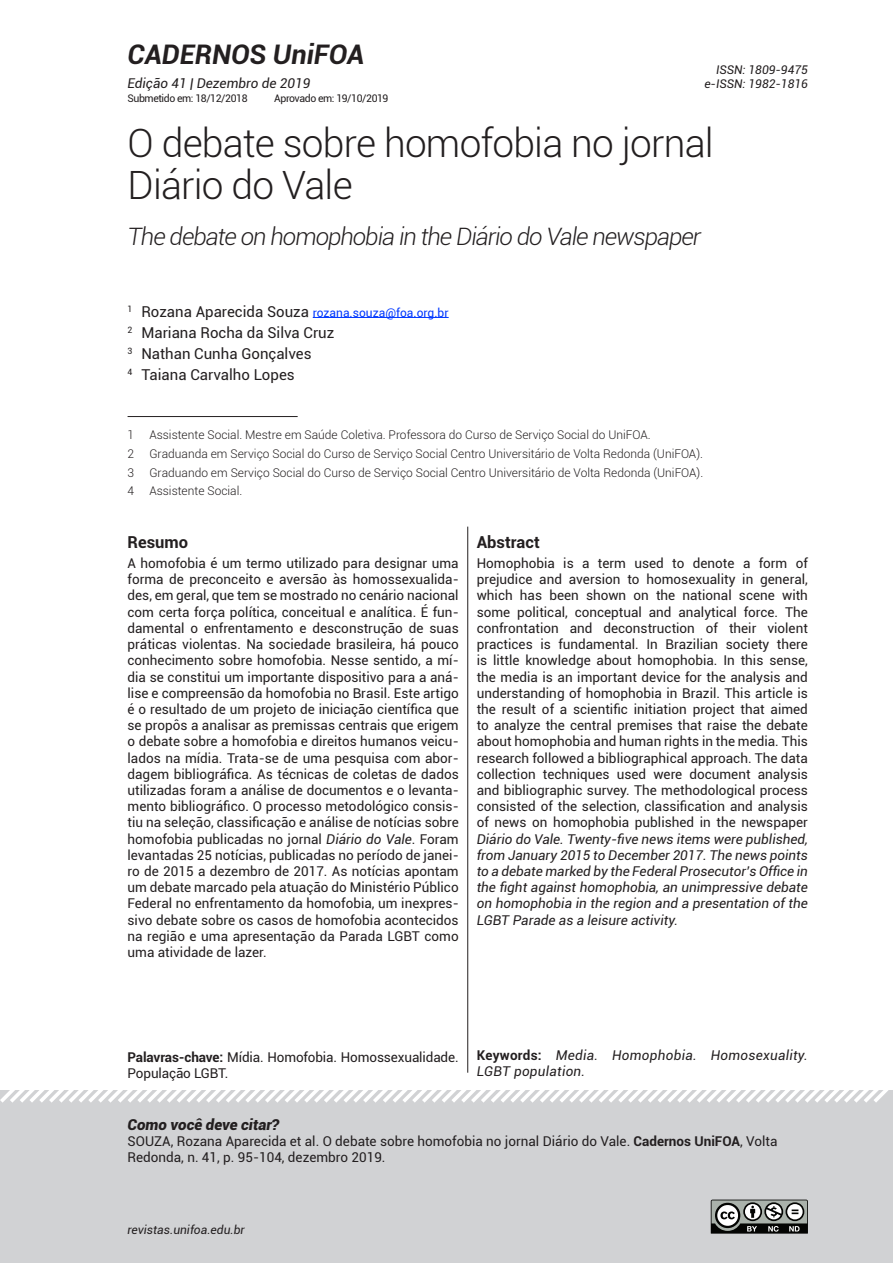
<style>
.page{position:relative;width:893px;height:1263px;background:#fff}
.page>*{position:absolute;margin:0;border:0;box-sizing:border-box;transform-origin:0 0}
.Título_do_Trabalho{font:300 39px/42px "Roboto";letter-spacing:-.02em;color:#231f20}
.t1{font:italic 700 27px "Roboto";color:#231f20}
.Título_Inglês{font:italic 300 24px "Roboto";letter-spacing:-.04em;color:#231f20}
.t2{font:700 16.5px "Roboto";color:#231f20}
.Autores{font:15px "Roboto";color:#231f20}
.t3{font:italic 900 15px "Roboto";color:#231f20}
.Resumo{font:13.5px/16.2px "Roboto";letter-spacing:-.01em;color:#231f20;text-align:justify}
.Abstract{font:13.5px/16.2px "Roboto";color:#231f20;text-align:justify}
.como_citar{font:13.5px/16.2px "Roboto";color:#231f20}
.Abstract-2{font:italic 13.5px/16.2px "Roboto";letter-spacing:.02em;color:#231f20}
.Abstract-3{font:italic 13.5px "Roboto";color:#231f20}
.Nota_de_rodapé{font:300 12px "Roboto";color:#231f20}
.t4{font:italic 12px "Roboto";color:#231f20}
.Autores-2{font:12px "Roboto";color:#0038ff}
.data_trabalho{font:10.5px "Roboto";letter-spacing:-.04em;color:#231f20}
.s1{font-size:15px;color:#231f20}
.s2{font-style:italic}
.s3{font-weight:700}
.s4{font-weight:700;font-style:normal}
</style>
<div class="page">
<div style="left:0;top:1091px;width:893px;height:172px;background:#d1d2d4"></div>
<svg style="left:0;top:1090px;width:893px;height:13px"></svg>
<svg style="left:711px;top:1199px;width:97px;height:35px;background:#767976"></svg>
<hr style="left:313px;top:317px;width:136px;height:1px;background:#0038ff">
<hr style="left:128px;top:416px;width:170px;height:1px;background:#231f20">
<hr style="left:467px;top:527px;width:1px;height:546px;background:#231f20">
<h2 class="t1" style="left:128px;top:36px;width:238px">CADERNOS UniFOA</h2>
<p class="t4" style="left:716px;top:61px;width:93px">ISSN: 1809-9475</p>
<p class="Abstract-3" style="left:128px;top:74px;width:184px">Edição 41 | Dezembro de 2019</p>
<p class="t4" style="left:704px;top:75px;width:105px">e-ISSN: 1982-1816</p>
<p class="data_trabalho" style="left:128px;top:91px;width:122px">Submetido em: 18/12/2018</p>
<p class="data_trabalho" style="left:274px;top:91px;width:116px">Aprovado em: 19/10/2019</p>
<p class="Título_do_Trabalho" style="left:128px;top:121px;width:588px">O debate sobre homofobia no jornal<br>Diário do Vale</p>
<p class="Título_Inglês" style="left:128px;top:219px;width:575px">The debate on homophobia in the Diário do Vale newspaper</p>
<p class="Autores-2" style="left:128px;top:304px;width:323px"><sup>1</sup> <span class="s1">Rozana Aparecida Souza</span> rozana.souza@foa.org.br</p>
<p class="Autores" style="left:128px;top:322px;width:208px"><sup>2</sup> Mariana Rocha da Silva Cruz</p>
<p class="Autores" style="left:128px;top:343px;width:186px"><sup>3</sup> Nathan Cunha Gonçalves</p>
<p class="Autores" style="left:128px;top:364px;width:169px"><sup>4</sup> Taiana Carvalho Lopes</p>
<p class="Nota_de_rodapé" style="left:128px;top:427px;width:8px">1</p>
<p class="Nota_de_rodapé" style="left:149px;top:427px;width:503px">Assistente Social. Mestre em Saúde Coletiva. Professora do Curso de Serviço Social do UniFOA.</p>
<p class="Nota_de_rodapé" style="left:128px;top:445px;width:8px">2</p>
<p class="Nota_de_rodapé" style="left:149px;top:445px;width:555px">Graduanda em Serviço Social do Curso de Serviço Social Centro Universitário de Volta Redonda (UniFOA).</p>
<p class="Nota_de_rodapé" style="left:128px;top:464px;width:8px">3</p>
<p class="Nota_de_rodapé" style="left:149px;top:464px;width:555px">Graduando em Serviço Social do Curso de Serviço Social Centro Universitário de Volta Redonda (UniFOA).</p>
<p class="Nota_de_rodapé" style="left:128px;top:483px;width:8px">4</p>
<p class="Nota_de_rodapé" style="left:149px;top:483px;width:94px">Assistente Social.</p>
<p class="t2" style="left:128px;top:530px;width:62px">Resumo</p>
<p class="Resumo" style="left:128px;top:555px;width:333px">A homofobia é um termo utilizado para designar uma forma de preconceito e aversão às homossexualida&shy;des, em geral, que tem se mostrado no cenário nacional com certa força política, conceitual e analítica. É fun&shy;damental o enfrentamento e desconstrução de suas práticas violentas. Na sociedade brasileira, há pouco conhecimento sobre homofobia. Nesse sentido, a mí&shy;dia se constitui um importante dispositivo para a aná&shy;lise e compreensão da homofobia no Brasil. Este artigo é o resultado de um projeto de iniciação científica que se propôs a analisar as premissas centrais que erigem o debate sobre a homofobia e direitos humanos veicu&shy;lados na mídia. Trata-se de uma pesquisa com abor&shy;dagem bibliográfica. As técnicas de coletas de dados utilizadas foram a análise de documentos e o levanta&shy;mento bibliográfico. O processo metodológico consis&shy;tiu na seleção, classificação e análise de notícias sobre homofobia publicadas no jornal <span class="s2">Diário do Vale</span>. Foram levantadas 25 notícias, publicadas no período de janei&shy;ro de 2015 a dezembro de 2017. As notícias apontam um debate marcado pela atuação do Ministério Público Federal no enfrentamento da homofobia, um inexpres&shy;sivo debate sobre os casos de homofobia acontecidos na região e uma apresentação da Parada LGBT como uma atividade de lazer.</p>
<p class="t2" style="left:477px;top:530px;width:64px">Abstract</p>
<p class="Abstract" style="left:477px;top:555px;width:333px">Homophobia is a term used to denote a form of prejudice and aversion to homosexuality in general, which has been shown on the national scene with some political, conceptual and analytical force. The confrontation and deconstruction of their violent practices is fundamental. In Brazilian society there is little knowledge about homophobia. In this sense, the media is an important device for the analysis and understanding of homophobia in Brazil. This article is the result of a scientific initiation project that aimed to analyze the central premises that raise the debate about homophobia and human rights in the media. This research followed a bibliographical approach. The data collection techniques used were document analysis and bibliographic survey. The methodological process consisted of the selection, classification and analysis of news on homophobia published in the newspaper <span class="s2">Diário do Vale. Twenty-five news items were published, from January 2015 to December 2017. The news points to a debate marked by the Federal Prosecutor’s Office in the fight against homophobia, an unimpressive debate on homophobia in the region and a presentation of the LGBT Parade as a leisure activity.</span></p>
<p class="Resumo" style="left:128px;top:1048px;width:333px"><span class="s3">Palavras-chave:</span> Mídia. Homofobia. Homossexualidade.<br>População LGBT.</p>
<p class="Abstract-2" style="left:477px;top:1046px;width:333px"><span class="s4">Keywords:</span> Media. Homophobia. Homosexuality.<br>LGBT population.</p>
<p class="t3" style="left:128px;top:1114px;width:153px">Como você deve citar?</p>
<p class="como_citar" style="left:128px;top:1132px;width:651px">SOUZA, Rozana Aparecida et al. O debate sobre homofobia no jornal Diário do Vale. <span class="s3">Cadernos UniFOA</span>, Volta<br>Redonda, n. 41, p. 95-104, dezembro 2019.</p>
<p class="t4" style="left:128px;top:1221px;width:119px">revistas.unifoa.edu.br</p>
</div>
